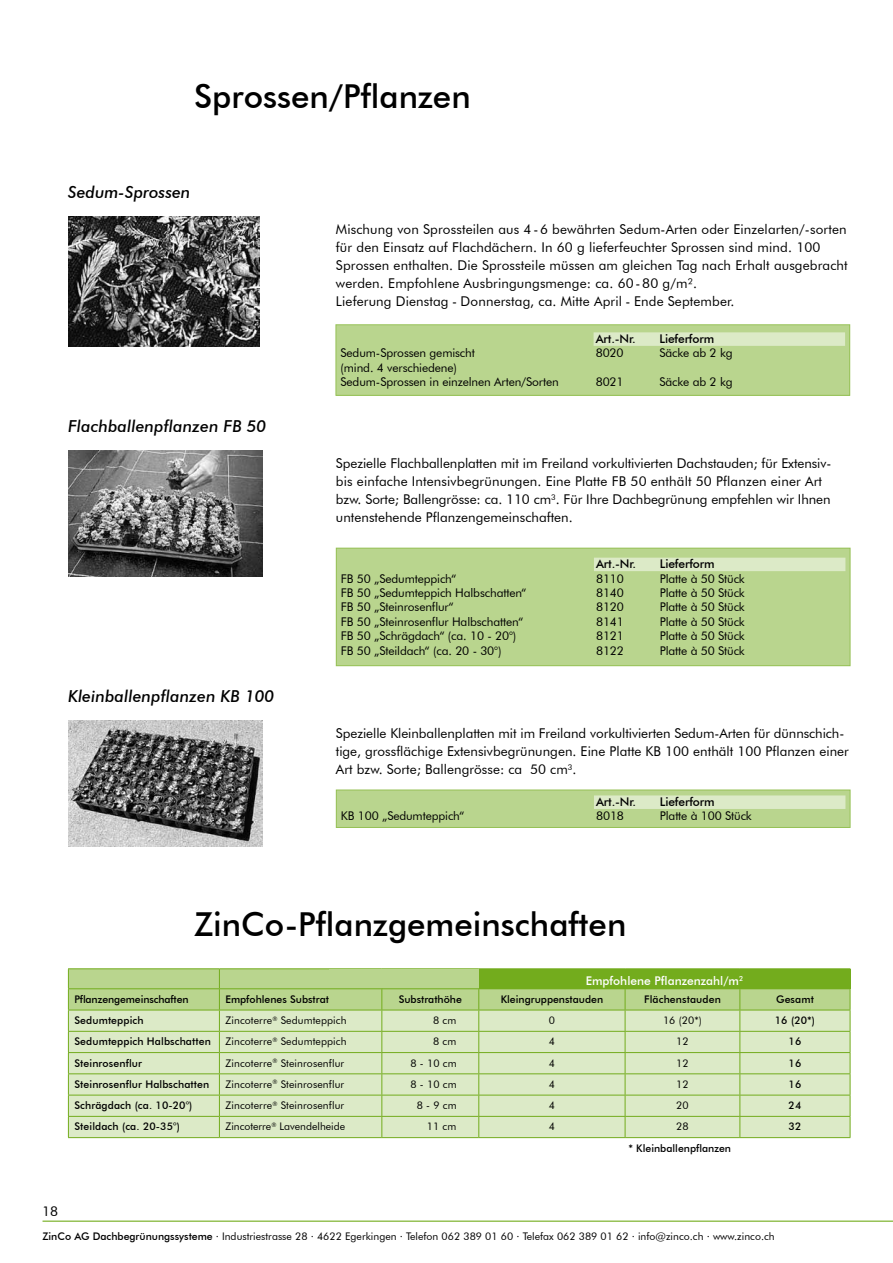
<style>
.page{position:relative;width:893px;height:1263px;background:#fff}
.page>*{position:absolute;margin:0;border:0;box-sizing:border-box;transform-origin:0 0}
.t1{font:500 33px "Futura BT";color:#000}
.t2{font:italic 500 16.5px "Futura BT";letter-spacing:.005em;color:#000}
.t3{font:13.5px/18px "Futura BT";letter-spacing:.005em;color:#000}
.t4{font:12px/14.4px "Futura BT";letter-spacing:-.01em;color:#000}
.t5{font:500 12px "Futura BT";letter-spacing:-.01em;color:#000}
.t6{font:500 12px "Futura BT";color:#fff}
.t7{font:10.5px "Futura BT";letter-spacing:.01em;color:#000}
.t8{font:500 10.5px "Futura BT";letter-spacing:.01em;color:#000}
.t9{font:500 10.5px "Futura BT";letter-spacing:-.01em;color:#000}
.s1{font-weight:500}
</style>
<div class="page">
<hr style="left:43px;top:1220px;width:850px;height:2px;background:#96c156">
<img style="left:68px;top:720px;width:194px;height:126px">
<div style="left:336px;top:790px;width:514px;height:37px;background:#b9d58e"></div>
<div style="left:594px;top:795px;width:251px;height:14px;background:#dceac7"></div>
<div style="left:336px;top:790px;width:514px;height:38px;border:1px solid #96c156"></div>
<div style="left:336px;top:325px;width:514px;height:70px;background:#b9d58e"></div>
<div style="left:594px;top:332px;width:251px;height:14px;background:#dceac7"></div>
<div style="left:336px;top:324px;width:514px;height:72px;border:1px solid #96c156"></div>
<img style="left:68px;top:216px;width:191px;height:130px">
<img style="left:68px;top:450px;width:194px;height:126px">
<div style="left:336px;top:548px;width:514px;height:118px;background:#b9d58e"></div>
<div style="left:594px;top:558px;width:251px;height:13px;background:#dceac7"></div>
<div style="left:336px;top:548px;width:514px;height:118px;border:1px solid #96c156"></div>
<hr style="left:68px;top:968px;width:151px;height:1px;background:#73ac1d">
<hr style="left:219px;top:968px;width:163px;height:1px;background:#73ac1d">
<hr style="left:382px;top:968px;width:97px;height:1px;background:#73ac1d">
<hr style="left:479px;top:968px;width:146px;height:1px;background:#73ac1d">
<hr style="left:625px;top:968px;width:115px;height:1px;background:#73ac1d">
<hr style="left:740px;top:968px;width:110px;height:1px;background:#73ac1d">
<svg style="left:68px;top:969px;width:783px;height:168px;background:#d0e3b4"></svg>
<hr style="left:68px;top:1137px;width:151px;height:1px;background:#73ac1d">
<hr style="left:219px;top:1137px;width:163px;height:1px;background:#73ac1d">
<hr style="left:382px;top:1137px;width:97px;height:1px;background:#73ac1d">
<hr style="left:479px;top:1137px;width:146px;height:1px;background:#73ac1d">
<hr style="left:625px;top:1137px;width:115px;height:1px;background:#73ac1d">
<hr style="left:740px;top:1137px;width:110px;height:1px;background:#73ac1d">
<div style="left:329px;top:969px;width:390px;height:19px;background:#b9d58e"></div>
<div style="left:479px;top:969px;width:371px;height:20px;background:#73ac1d"></div>
<h1 class="t1" style="left:194px;top:76px;width:278px">Sprossen/Pflanzen</h1>
<p class="t2" style="left:68px;top:182px;width:124px">Sedum-Sprossen</p>
<p class="t2" style="left:68px;top:416px;width:200px">Flachballenpflanzen FB 50</p>
<p class="t2" style="left:68px;top:686px;width:208px">Kleinballenpflanzen KB 100</p>
<p class="t3" style="left:336px;top:220px;width:513px">Mischung von Sprossteilen aus 4-6 bewährten Sedum-Arten oder Einzelarten/-sorten für den Einsatz auf Flachdächern. In 60 g lieferfeuchter Sprossen sind mind. 100<br>Sprossen enthalten. Die Sprossteile müssen am gleichen Tag nach Erhalt ausgebracht werden. Empfohlene Ausbringungsmenge: ca. 60-80 g/m².<br>Lieferung Dienstag - Donnerstag, ca. Mitte April - Ende September.</p>
<p class="t5" style="left:596px;top:331px;width:42px">Art.-Nr.</p>
<p class="t5" style="left:659px;top:331px;width:56px">Lieferform</p>
<p class="t4" style="left:341px;top:346px;width:136px">Sedum-Sprossen gemischt</p>
<p class="t4" style="left:596px;top:346px;width:29px">8020</p>
<p class="t4" style="left:659px;top:346px;width:75px">Säcke ab 2 kg</p>
<p class="t4" style="left:341px;top:360px;width:220px">(mind. 4 verschiedene)<br>Sedum-Sprossen in einzelnen Arten/Sorten</p>
<p class="t4" style="left:596px;top:375px;width:29px">8021</p>
<p class="t4" style="left:659px;top:375px;width:75px">Säcke ab 2 kg</p>
<p class="t3" style="left:336px;top:454px;width:497px">Spezielle Flachballenplatten mit im Freiland vorkultivierten Dachstauden; für Extensiv&shy;bis einfache Intensivbegrünungen. Eine Platte FB 50 enthält 50 Pflanzen einer Art bzw. Sorte; Ballengrösse: ca. 110 cm<sup>3</sup>. Für Ihre Dachbegrünung empfehlen wir Ihnen untenstehende Pflanzengemeinschaften.</p>
<p class="t5" style="left:596px;top:557px;width:42px">Art.-Nr.</p>
<p class="t5" style="left:660px;top:557px;width:56px">Lieferform</p>
<p class="t4" style="left:341px;top:571px;width:117px">FB 50 „Sedumteppich“</p>
<p class="t4" style="left:596px;top:571px;width:29px">8110</p>
<p class="t4" style="left:660px;top:571px;width:87px">Platte à 50 Stück</p>
<p class="t4" style="left:341px;top:585px;width:187px">FB 50 „Sedumteppich Halbschatten“</p>
<p class="t4" style="left:596px;top:585px;width:29px">8140</p>
<p class="t4" style="left:660px;top:585px;width:87px">Platte à 50 Stück</p>
<p class="t4" style="left:341px;top:600px;width:114px">FB 50 „Steinrosenflur“</p>
<p class="t4" style="left:596px;top:600px;width:29px">8120</p>
<p class="t4" style="left:660px;top:600px;width:87px">Platte à 50 Stück</p>
<p class="t4" style="left:341px;top:614px;width:184px">FB 50 „Steinrosenflur Halbschatten“</p>
<p class="t4" style="left:596px;top:614px;width:29px">8141</p>
<p class="t4" style="left:660px;top:614px;width:87px">Platte à 50 Stück</p>
<p class="t4" style="left:341px;top:629px;width:177px">FB 50 „Schrägdach“ (ca. 10 - 20°)</p>
<p class="t4" style="left:596px;top:629px;width:29px">8121</p>
<p class="t4" style="left:660px;top:629px;width:87px">Platte à 50 Stück</p>
<p class="t4" style="left:341px;top:643px;width:162px">FB 50 „Steildach“ (ca. 20 - 30°)</p>
<p class="t4" style="left:596px;top:643px;width:29px">8122</p>
<p class="t4" style="left:660px;top:643px;width:87px">Platte à 50 Stück</p>
<p class="t3" style="left:336px;top:724px;width:514px">Spezielle Kleinballenplatten mit im Freiland vorkultivierten Sedum-Arten für dünnschich&shy;tige, grossflächige Extensivbegrünungen. Eine Platte KB 100 enthält 100 Pflanzen einer<br>Art bzw. Sorte; Ballengrösse: ca 50 cm<sup>3</sup>.</p>
<p class="t5" style="left:596px;top:794px;width:42px">Art.-Nr.</p>
<p class="t5" style="left:660px;top:794px;width:56px">Lieferform</p>
<p class="t4" style="left:341px;top:809px;width:125px">KB 100 „Sedumteppich“</p>
<p class="t4" style="left:596px;top:809px;width:29px">8018</p>
<p class="t4" style="left:660px;top:809px;width:94px">Platte à 100 Stück</p>
<h1 class="t1" style="left:194px;top:904px;width:434px">ZinCo-Pflanzgemeinschaften</h1>
<p class="t6" style="left:586px;top:973px;width:159px">Empfohlene Pflanzenzahl/m<sup>2</sup></p>
<p class="t9" style="left:74px;top:993px;width:116px">Pflanzengemeinschaften</p>
<p class="t8" style="left:225px;top:993px;width:105px">Empfohlenes Substrat</p>
<p class="t8" style="left:399px;top:993px;width:65px">Substrathöhe</p>
<p class="t8" style="left:501px;top:993px;width:104px">Kleingruppenstauden</p>
<p class="t8" style="left:644px;top:993px;width:78px">Flächenstauden</p>
<p class="t8" style="left:776px;top:993px;width:39px">Gesamt</p>
<p class="t8" style="left:74px;top:1014px;width:71px">Sedumteppich</p>
<p class="t7" style="left:225px;top:1014px;width:123px">Zincoterre<sup>®</sup> Sedumteppich</p>
<p class="t7" style="left:433px;top:1014px;width:25px">8 cm</p>
<p class="t7" style="left:549px;top:1014px;width:8px">0</p>
<p class="t7" style="left:663px;top:1014px;width:41px">16 (20*)</p>
<p class="t8" style="left:775px;top:1014px;width:42px">16 (20*)</p>
<p class="t8" style="left:74px;top:1035px;width:138px">Sedumteppich Halbschatten</p>
<p class="t7" style="left:225px;top:1035px;width:123px">Zincoterre<sup>®</sup> Sedumteppich</p>
<p class="t7" style="left:433px;top:1035px;width:25px">8 cm</p>
<p class="t7" style="left:549px;top:1035px;width:8px">4</p>
<p class="t7" style="left:676px;top:1035px;width:14px">12</p>
<p class="t8" style="left:789px;top:1035px;width:14px">16</p>
<p class="t8" style="left:74px;top:1056px;width:69px">Steinrosenflur</p>
<p class="t7" style="left:225px;top:1056px;width:120px">Zincoterre<sup>®</sup> Steinrosenflur</p>
<p class="t7" style="left:410px;top:1056px;width:48px">8 - 10 cm</p>
<p class="t7" style="left:549px;top:1056px;width:8px">4</p>
<p class="t7" style="left:676px;top:1056px;width:14px">12</p>
<p class="t8" style="left:789px;top:1056px;width:14px">16</p>
<p class="t8" style="left:74px;top:1078px;width:136px">Steinrosenflur Halbschatten</p>
<p class="t7" style="left:225px;top:1078px;width:120px">Zincoterre<sup>®</sup> Steinrosenflur</p>
<p class="t7" style="left:410px;top:1078px;width:48px">8 - 10 cm</p>
<p class="t7" style="left:549px;top:1078px;width:8px">4</p>
<p class="t7" style="left:676px;top:1078px;width:14px">12</p>
<p class="t8" style="left:789px;top:1078px;width:14px">16</p>
<p class="t8" style="left:74px;top:1099px;width:120px">Schrägdach (ca. 10-20°)</p>
<p class="t7" style="left:225px;top:1099px;width:120px">Zincoterre<sup>®</sup> Steinrosenflur</p>
<p class="t7" style="left:417px;top:1099px;width:41px">8 - 9 cm</p>
<p class="t7" style="left:549px;top:1099px;width:8px">4</p>
<p class="t7" style="left:676px;top:1099px;width:14px">20</p>
<p class="t8" style="left:789px;top:1099px;width:14px">24</p>
<p class="t8" style="left:74px;top:1120px;width:107px">Steildach (ca. 20-35°)</p>
<p class="t7" style="left:225px;top:1120px;width:121px">Zincoterre<sup>®</sup> Lavendelheide</p>
<p class="t7" style="left:427px;top:1120px;width:31px">11 cm</p>
<p class="t7" style="left:549px;top:1120px;width:8px">4</p>
<p class="t7" style="left:676px;top:1120px;width:14px">28</p>
<p class="t8" style="left:789px;top:1120px;width:14px">32</p>
<p class="t3" style="left:42px;top:1202px;width:17px">18</p>
<p class="t8" style="left:628px;top:1141px;width:104px">* Kleinballenpflanzen</p>
<p class="t7" style="left:43px;top:1229px;width:734px"><span class="s1">ZinCo AG Dachbegrünungssysteme</span> . Industriestrasse 28 . 4622 Egerkingen . Telefon 062 389 01 60 . Telefax 062 389 01 62 . info@zinco.ch . www.zinco.ch</p>
</div>
